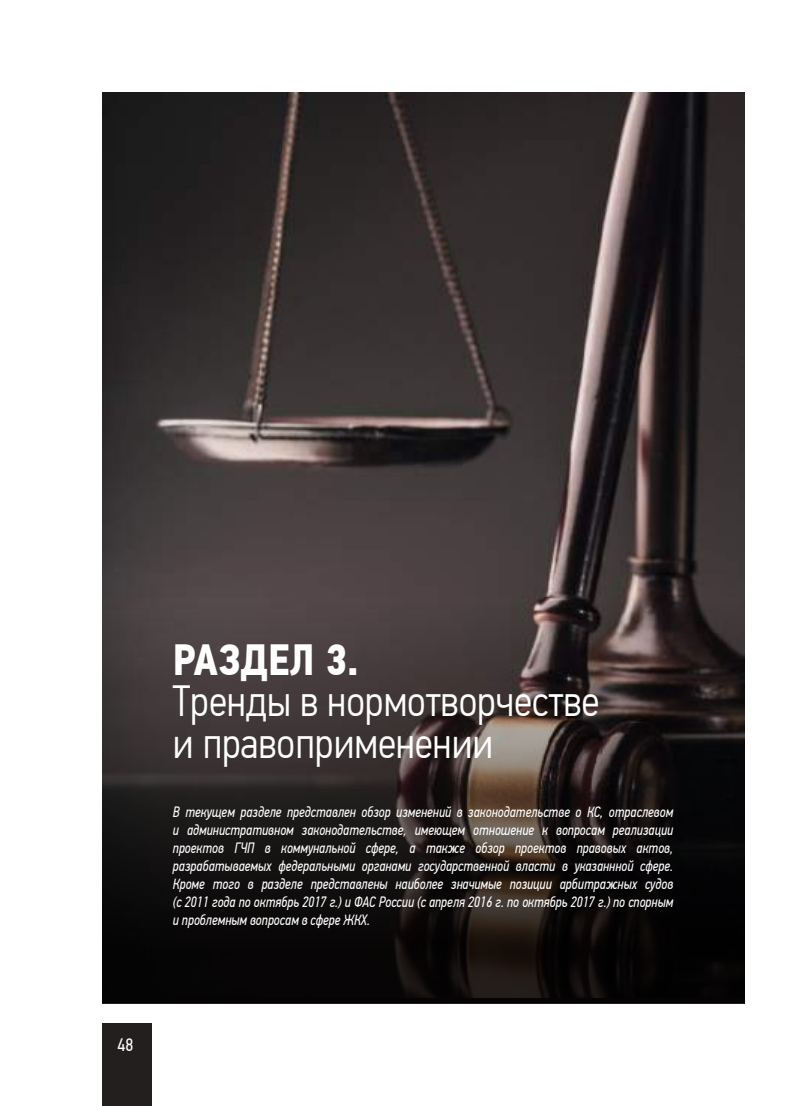
<style>
.page{position:relative;width:808px;height:1106px;background:#fff}
.page>*{position:absolute;margin:0;border:0;box-sizing:border-box;transform-origin:0 0}
.t1{font:300 43.65px/41.2px "PF Din Text Cond Pro";color:#fff}
.t2{font:700 43.65px "PF Din Text Cond Pro";color:#fff}
.t3{font:18px "PF Din Text Cond Pro";color:#fff}
.t4{font:italic 15px/18px "PF Din Text Cond Pro";color:#fff;text-align:justify;scale:.92 1}
</style>
<div class="page">
<div style="left:102px;top:1023px;width:50px;height:83px;background:#241f1f"></div>
<img style="left:102px;top:92px;width:642px;height:327px">
<svg style="left:102px;top:419px;width:642px;height:584px;background:#312a2a"></svg>
<h1 class="t2" style="left:173px;top:633px;width:187px">РАЗДЕЛ 3.</h1>
<h1 class="t1" style="left:173px;top:681px;width:428px">Тренды в нормотворчестве и правоприменении</h1>
<p class="t4" style="left:173px;top:803px;width:545px">В текущем разделе представлен обзор изменений в законодательстве о КС, отраслевом и административном законодательстве, имеющем отношение к вопросам реализации проектов ГЧП в коммунальной сфере, а также обзор проектов правовых актов, разрабатываемых федеральными органами государственной власти в указаннной сфере.<br>Кроме того в разделе представлены наиболее значимые позиции арбитражных судов (с 2011 года по октябрь 2017 г.) и ФАС России (с апреля 2016 г. по октябрь 2017 г.) по спорным и проблемным вопросам в сфере ЖКХ.</p>
<p class="t3" style="left:118px;top:1034px;width:17px">48</p>
</div>
